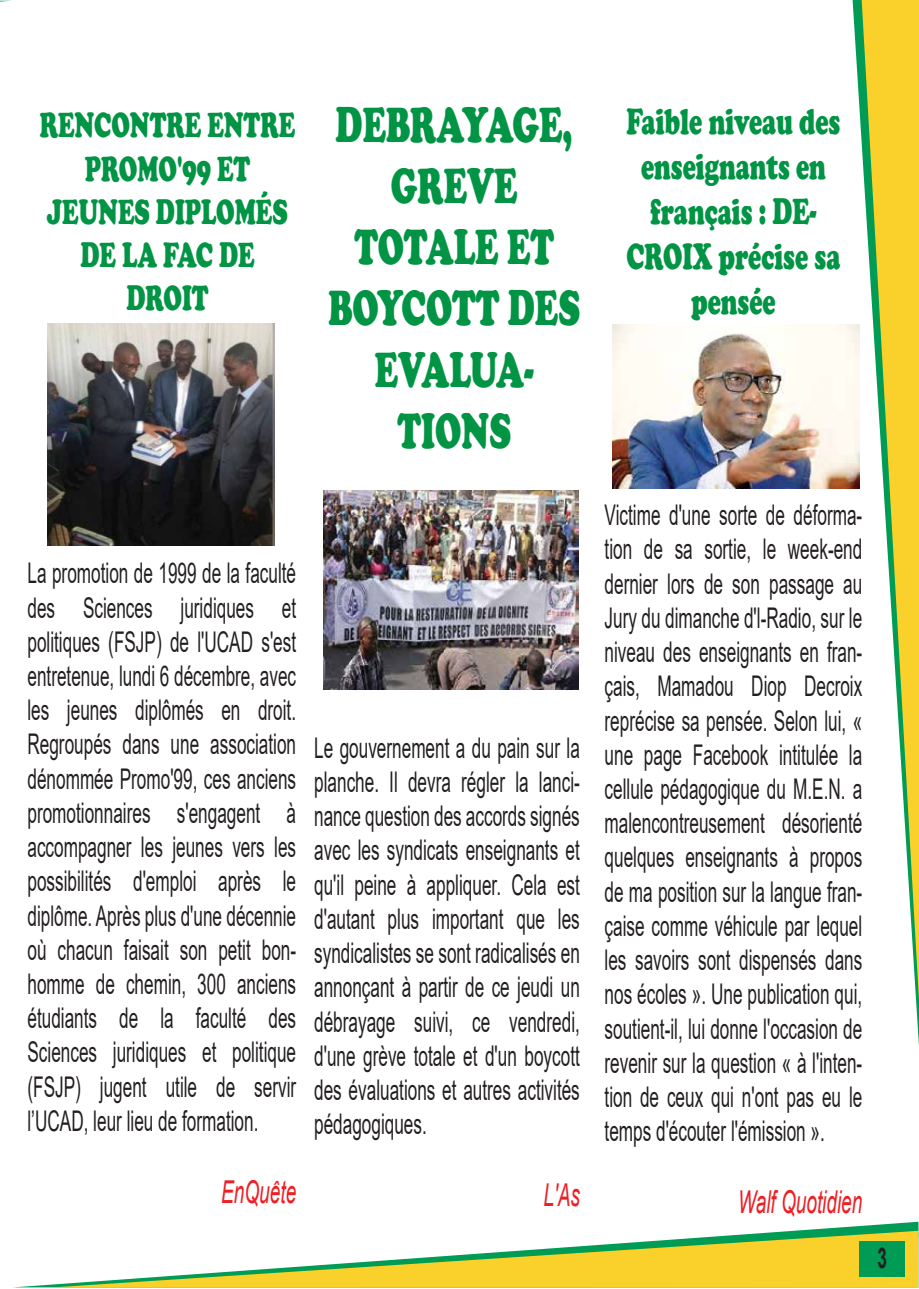
<style>
.page{position:relative;width:919px;height:1289px;background:#fff}
.page>*{position:absolute;margin:0;border:0;box-sizing:border-box;transform-origin:0 0}
.t1{font:900 51px/61.2px "Cooper";color:#009444;text-align:center;scale:.66 1}
.t2{font:900 37.5px/45px "Cooper";color:#009444;text-align:center;scale:.66 1}
.t3{font:900 36px/43.2px "Cooper";color:#009444;text-align:center;scale:.66 1}
.t4{font:italic 31.5px "Arial";color:#ed1f24;scale:.6 1}
.t5{font:28.5px/34.2px "Arial";color:#231f20;text-align:justify;scale:.6 1}
.t6{font:700 28.5px "Arial";color:#231f20;scale:.6 1}
</style>
<div class="page">
<svg style="left:19px;top:1221px;width:899px;height:66px"></svg>
<svg style="left:53px;top:1230px;width:865px;height:57px"></svg>
<svg style="left:852px;top:0;width:66px;height:1030px"></svg>
<svg style="left:861px;top:0;width:57px;height:1000px"></svg>
<div style="left:859px;top:1240px;width:45px;height:36px;background:#009b55"></div>
<img style="left:48px;top:323px;width:226px;height:222px">
<img style="left:323px;top:491px;width:255px;height:198px">
<img style="left:613px;top:324px;width:246px;height:164px">
<p class="t3" style="left:40px;top:104px;width:389px">RENCONTRE ENTRE<br>PROMO'99 ET<br>JEUNES DIPLOMÉS<br>DE LA FAC DE<br>DROIT</p>
<h1 class="t1" style="left:328px;top:94px;width:383px">DEBRAYAGE,<br>GREVE<br>TOTALE ET<br>BOYCOTT DES<br>EVALUA-<br>TIONS</h1>
<p class="t5" style="left:27px;top:556px;width:449px">La promotion de 1999 de la faculté des Sciences juridiques et politiques (FSJP) de l'UCAD s'est entretenue, lundi 6 décembre, avec les jeunes diplômés en droit.<br>Regroupés dans une association dénommée Promo'99, ces anciens promotionnaires s'engagent à accompagner les jeunes vers les possibilités d'emploi après le diplôme. Après plus d'une décennie où chacun faisait son petit bon&shy;homme de chemin, 300 anciens étudiants de la faculté des Sciences juridiques et politique (FSJP) jugent utile de servir l’UCAD, leur lieu de formation.</p>
<p class="t4" style="left:221px;top:1171px;width:126px">EnQuête</p>
<p class="t5" style="left:314px;top:730px;width:444px">Le gouvernement a du pain sur la planche. Il devra régler la lanci&shy;nance question des accords signés avec les syndicats enseignants et qu'il peine à appliquer. Cela est d'autant plus important que les syndicalistes se sont radicalisés en annonçant à partir de ce jeudi un débrayage suivi, ce vendredi, d'une grève totale et d'un boycott des évaluations et autres activités pédagogiques.</p>
<p class="t4" style="left:543px;top:1174px;width:62px">L'As</p>
<h2 class="t2" style="left:626px;top:99px;width:326px">Faible niveau des enseignants en français : DE-<br>CROIX précise sa pensée</h2>
<p class="t5" style="left:604px;top:498px;width:431px">Victime d'une sorte de déforma&shy;tion de sa sortie, le week-end dernier lors de son passage au Jury du dimanche d'l-Radio, sur le niveau des enseignants en fran&shy;çais, Mamadou Diop Decroix reprécise sa pensée. Selon lui, « une page Facebook intitulée la cellule pédagogique du M.E.N. a malencontreusement désorienté quelques enseignants à propos de ma position sur la langue fran&shy;çaise comme véhicule par lequel les savoirs sont dispensés dans nos écoles ». Une publication qui, soutient-il, lui donne l'occasion de revenir sur la question « à l'inten&shy;tion de ceux qui n'ont pas eu le temps d'écouter l'émission ».</p>
<p class="t4" style="left:738px;top:1181px;width:208px">Walf Quotidien</p>
<p class="t6" style="left:877px;top:1237px;width:17px">3</p>
</div>
